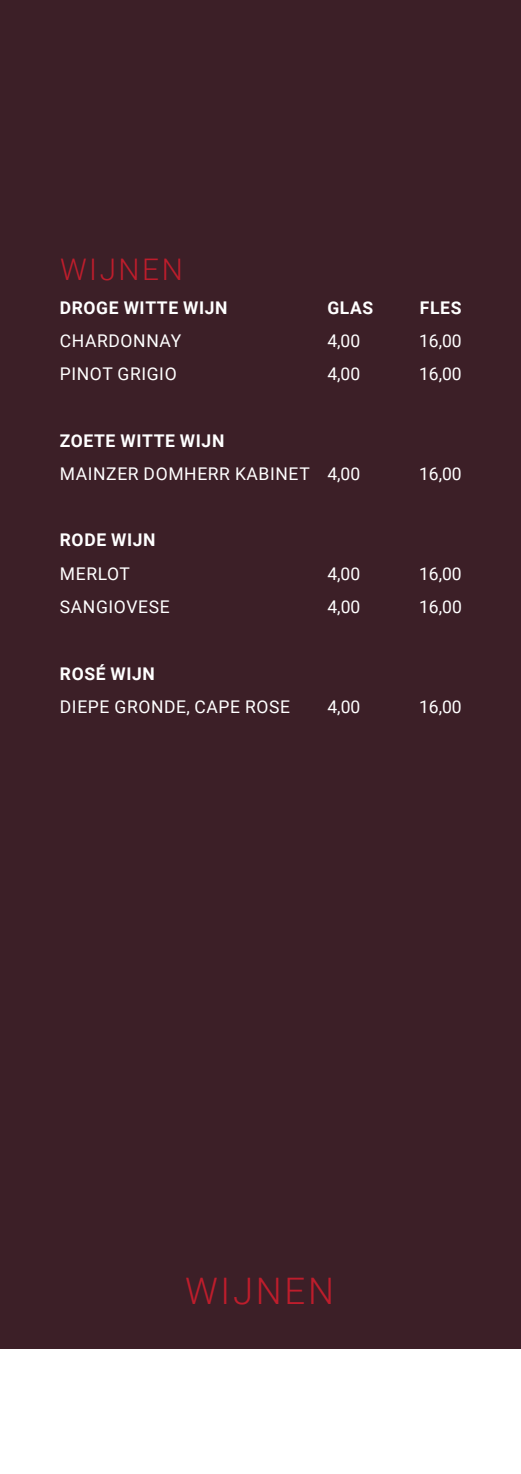
<style>
.page{position:relative;width:521px;height:1474px;background:#fff}
.page>*{position:absolute;margin:0;border:0;box-sizing:border-box;transform-origin:0 0}
.t1{font:300 36.57px "Roboto";letter-spacing:.075em;color:#be1d2c}
.t2{font:300 29.75px "Roboto";letter-spacing:.085em;color:#be1d2c}
.t3{font:17.5px "Roboto";letter-spacing:.035em;color:#fff}
.t4{font:700 17.5px "Roboto";letter-spacing:.035em;color:#fff}
</style>
<div class="page">
<div style="left:0;top:0;width:521px;height:1348px;background:#3c1f27"></div>
<h2 class="t2" style="left:60px;top:249px;width:124px">WIJNEN</h2>
<p class="t4" style="left:60px;top:295px;width:169px">DROGE WITTE WIJN</p>
<p class="t4" style="left:327px;top:295px;width:47px">GLAS</p>
<p class="t4" style="left:420px;top:295px;width:43px">FLES</p>
<p class="t3" style="left:60px;top:328px;width:123px">CHARDONNAY</p>
<p class="t3" style="left:327px;top:328px;width:34px">4,00</p>
<p class="t3" style="left:419px;top:328px;width:44px">16,00</p>
<p class="t3" style="left:60px;top:361px;width:118px">PINOT GRIGIO</p>
<p class="t3" style="left:327px;top:361px;width:34px">4,00</p>
<p class="t3" style="left:419px;top:361px;width:44px">16,00</p>
<p class="t4" style="left:60px;top:428px;width:166px">ZOETE WITTE WIJN</p>
<p class="t3" style="left:60px;top:461px;width:302px">MAINZER DOMHERR KABINET 4,00</p>
<p class="t3" style="left:419px;top:461px;width:44px">16,00</p>
<p class="t4" style="left:60px;top:528px;width:97px">RODE WIJN</p>
<p class="t3" style="left:60px;top:561px;width:72px">MERLOT</p>
<p class="t3" style="left:327px;top:561px;width:34px">4,00</p>
<p class="t3" style="left:419px;top:561px;width:44px">16,00</p>
<p class="t3" style="left:60px;top:594px;width:111px">SANGIOVESE</p>
<p class="t3" style="left:327px;top:594px;width:34px">4,00</p>
<p class="t3" style="left:419px;top:594px;width:44px">16,00</p>
<p class="t4" style="left:60px;top:661px;width:97px">ROSÉ WIJN</p>
<p class="t3" style="left:60px;top:694px;width:232px">DIEPE GRONDE, CAPE ROSE</p>
<p class="t3" style="left:327px;top:694px;width:34px">4,00</p>
<p class="t3" style="left:419px;top:694px;width:44px">16,00</p>
<h1 class="t1" style="left:185px;top:1265px;width:151px">WIJNEN</h1>
</div>
